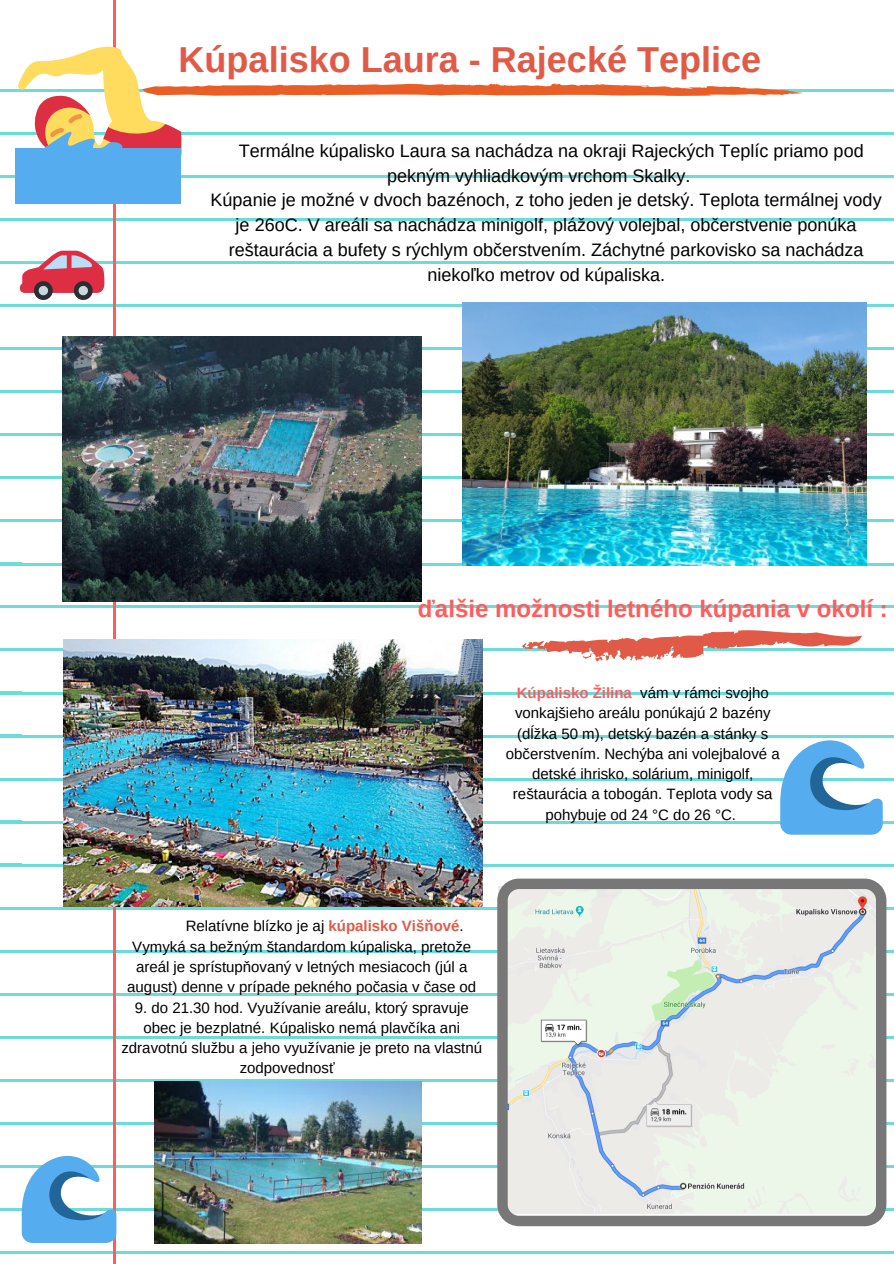
<style>
.page{position:relative;width:894px;height:1264px;background:#fff}
.page>*{position:absolute;margin:0;border:0;box-sizing:border-box;transform-origin:0 0}
.t1{font:700 36px "Arimo";color:#e05a47}
.t2{font:700 24px "Arimo";color:#ff5c5c}
.t3{font:18px "Arimo";color:#000}
.t4{font:15px/20.2px "Arimo";color:#000;text-align:center}
.s1{font-weight:700;color:#ff5c5c}
.s2{font-weight:700;color:#e05a47}
</style>
<div class="page">
<hr style="left:0;top:89px;width:893px;height:3px;background:#6edbdb">
<hr style="left:0;top:132px;width:893px;height:2px;background:#6edbdb">
<hr style="left:0;top:175px;width:893px;height:3px;background:#6edbdb">
<hr style="left:0;top:218px;width:893px;height:3px;background:#6edbdb">
<hr style="left:0;top:261px;width:893px;height:3px;background:#6edbdb">
<hr style="left:0;top:304px;width:893px;height:3px;background:#6edbdb">
<hr style="left:0;top:347px;width:893px;height:3px;background:#6edbdb">
<hr style="left:0;top:390px;width:893px;height:3px;background:#6edbdb">
<hr style="left:0;top:433px;width:893px;height:3px;background:#6edbdb">
<hr style="left:0;top:476px;width:893px;height:3px;background:#6edbdb">
<hr style="left:0;top:519px;width:893px;height:3px;background:#6edbdb">
<hr style="left:0;top:562px;width:893px;height:3px;background:#6edbdb">
<hr style="left:0;top:605px;width:893px;height:3px;background:#6edbdb">
<hr style="left:0;top:648px;width:893px;height:3px;background:#6edbdb">
<hr style="left:0;top:691px;width:893px;height:3px;background:#6edbdb">
<hr style="left:0;top:734px;width:893px;height:3px;background:#6edbdb">
<hr style="left:0;top:778px;width:893px;height:2px;background:#6edbdb">
<hr style="left:0;top:820px;width:893px;height:3px;background:#6edbdb">
<hr style="left:0;top:863px;width:893px;height:3px;background:#6edbdb">
<hr style="left:0;top:907px;width:893px;height:2px;background:#6edbdb">
<hr style="left:0;top:950px;width:893px;height:2px;background:#6edbdb">
<hr style="left:0;top:993px;width:893px;height:2px;background:#6edbdb">
<hr style="left:0;top:1035px;width:893px;height:3px;background:#6edbdb">
<hr style="left:0;top:1079px;width:893px;height:2px;background:#6edbdb">
<hr style="left:0;top:1122px;width:893px;height:2px;background:#6edbdb">
<hr style="left:0;top:1165px;width:893px;height:2px;background:#6edbdb">
<hr style="left:0;top:1208px;width:893px;height:2px;background:#6edbdb">
<hr style="left:0;top:1251px;width:893px;height:3px;background:#6edbdb">
<hr style="left:113px;top:0;width:3px;height:1263px;background:#ff5c5c">
<hr style="left:0;top:777px;width:22px;height:3px;background:#6edbdb">
<hr style="left:0;top:906px;width:22px;height:3px;background:#6edbdb">
<hr style="left:0;top:949px;width:22px;height:3px;background:#6edbdb">
<hr style="left:0;top:1078px;width:22px;height:3px;background:#6edbdb">
<hr style="left:0;top:1121px;width:22px;height:3px;background:#6edbdb">
<svg style="left:20px;top:251px;width:84px;height:49px"></svg>
<div style="left:16px;top:149px;width:165px;height:55px;background:#55acee"></div>
<svg style="left:16px;top:46px;width:787px;height:114px"></svg>
<img style="left:462px;top:303px;width:403px;height:262px">
<img style="left:62px;top:337px;width:360px;height:264px">
<img style="left:63px;top:639px;width:419px;height:267px">
<img style="left:154px;top:1081px;width:267px;height:162px">
<svg style="left:497px;top:878px;width:389px;height:348px;background:#dbe0da"></svg>
<svg style="left:521px;top:630px;width:340px;height:31px"></svg>
<svg style="left:22px;top:1155px;width:94px;height:87px"></svg>
<svg style="left:780px;top:734px;width:102px;height:100px"></svg>
<h1 class="t1" style="left:178px;top:39px;width:584px">Kúpalisko Laura - Rajecké Teplice</h1>
<p class="t3" style="left:238px;top:141px;width:626px">Termálne kúpalisko Laura sa nachádza na okraji Rajeckých Teplíc priamo pod</p>
<p class="t3" style="left:387px;top:165px;width:305px">pekným vyhliadkovým vrchom Skalky.</p>
<p class="t3" style="left:210px;top:190px;width:672px">Kúpanie je možné v dvoch bazénoch, z toho jeden je detský. Teplota termálnej vody</p>
<p class="t3" style="left:235px;top:215px;width:622px">je 26oC. V areáli sa nachádza minigolf, plážový volejbal, občerstvenie ponúka</p>
<p class="t3" style="left:228px;top:240px;width:636px">reštaurácia a bufety s rýchlym občerstvením. Záchytné parkovisko sa nachádza</p>
<p class="t3" style="left:427px;top:264px;width:239px">niekoľko metrov od kúpaliska.</p>
<h2 class="t2" style="left:417px;top:595px;width:471px">ďalšie možnosti letného kúpania v okolí :</h2>
<p class="t4" style="left:505px;top:682px;width:275px"><span class="s1">Kúpalisko Žilina</span> vám v rámci svojho vonkajšieho areálu ponúkajú 2 bazény (dĺžka 50 m), detský bazén a stánky s občerstvením. Nechýba ani volejbalové a detské ihrisko, solárium, minigolf, reštaurácia a tobogán. Teplota vody sa pohybuje od 24 °C do 26 °C.</p>
<p class="t4" style="left:186px;top:916px;width:279px">Relatívne blízko je aj <span class="s2">kúpalisko Višňové</span>.</p>
<p class="t4" style="left:132px;top:936px;width:340px">Vymyká sa bežným štandardom kúpaliska, pretože</p>
<p class="t4" style="left:136px;top:956px;width:333px">areál je sprístupňovaný v letných mesiacoch (júl a</p>
<p class="t4" style="left:127px;top:976px;width:350px">august) denne v prípade pekného počasia v čase od</p>
<p class="t4" style="left:135px;top:997px;width:335px">9. do 21.30 hod. Využívanie areálu, ktorý spravuje</p>
<p class="t4" style="left:143px;top:1017px;width:318px">obec je bezplatné. Kúpalisko nemá plavčíka ani</p>
<p class="t4" style="left:121px;top:1037px;width:362px">zdravotnú službu a jeho využívanie je preto na vlastnú</p>
<p class="t4" style="left:240px;top:1057px;width:96px">zodpovednosť</p>
</div>
